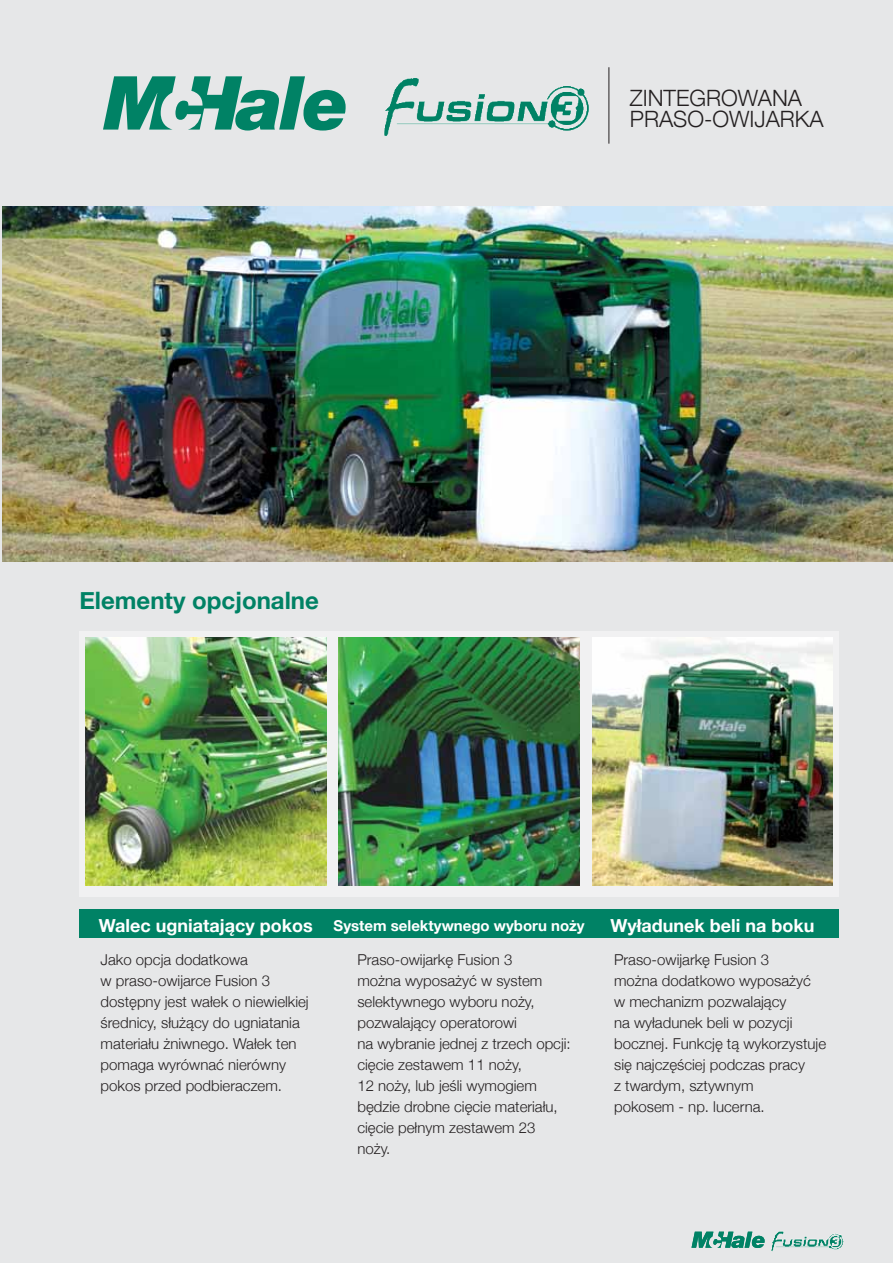
<style>
.page{position:relative;width:893px;height:1263px;background:#e6e7e8}
.page>*{position:absolute;margin:0;border:0;box-sizing:border-box;transform-origin:0 0}
.t1{font:700 24px "Helvetica Neue";color:#008265}
.t2{font:300 22.5px/20.7px "Helvetica Neue";color:#231f20}
.t3{font:700 18px "Helvetica Neue";color:#fff}
.t4{font:300 15px/21px "Helvetica Neue";color:#231f20}
.t5{font:700 15px "Helvetica Neue";color:#fff}
.s1{font-size:18px}
</style>
<div class="page">
<img style="left:771px;top:1231px;width:73px;height:21px">
<svg style="left:103px;top:76px;width:243px;height:55px"></svg>
<hr style="left:609px;top:67px;width:1px;height:77px;background:#231f20">
<img style="left:384px;top:78px;width:205px;height:58px">
<img style="left:2px;top:206px;width:891px;height:355px">
<div style="left:79px;top:631px;width:760px;height:265px;background:#f1f1f2"></div>
<div style="left:79px;top:909px;width:254px;height:29px;background:#008265"></div>
<div style="left:333px;top:909px;width:253px;height:29px;background:#008265"></div>
<div style="left:586px;top:909px;width:253px;height:29px;background:#008265"></div>
<img style="left:86px;top:638px;width:240px;height:248px">
<img style="left:339px;top:638px;width:240px;height:248px">
<img style="left:592px;top:638px;width:241px;height:248px">
<svg style="left:691px;top:1232px;width:73px;height:16px"></svg>
<h1 class="t1" style="left:79px;top:579px;width:241px">Elementy opcjonalne</h1>
<h2 class="t2" style="left:630px;top:87px;width:195px">ZINTEGROWANA<br>PRASO-OWIJARKA</h2>
<p class="t5" style="left:99px;top:912px;width:487px"><span class="s1">Walec ugniatający pokos</span> System selektywnego wyboru noży</p>
<p class="t3" style="left:610px;top:909px;width:205px">Wyładunek beli na boku</p>
<p class="t4" style="left:101px;top:948px;width:210px">Jako opcja dodatkowa<br>w praso-owijarce Fusion 3 dostępny jest wałek o niewielkiej średnicy, służący do ugniatania materiału żniwnego. Wałek ten pomaga wyrównać nierówny pokos przed podbieraczem.</p>
<p class="t4" style="left:357px;top:948px;width:215px">Praso-owijarkę Fusion 3<br>można wyposażyć w system selektywnego wyboru noży, pozwalający operatorowi<br>na wybranie jednej z trzech opcji: cięcie zestawem 11 noży,<br>12 noży, lub jeśli wymogiem będzie drobne cięcie materiału, cięcie pełnym zestawem 23 noży.</p>
<p class="t4" style="left:614px;top:948px;width:213px">Praso-owijarkę Fusion 3<br>można dodatkowo wyposażyć<br>w mechanizm pozwalający<br>na wyładunek beli w pozycji bocznej. Funkcję tą wykorzystuje się najczęściej podczas pracy<br>z twardym, sztywnym<br>pokosem - np. lucerna.</p>
</div>
